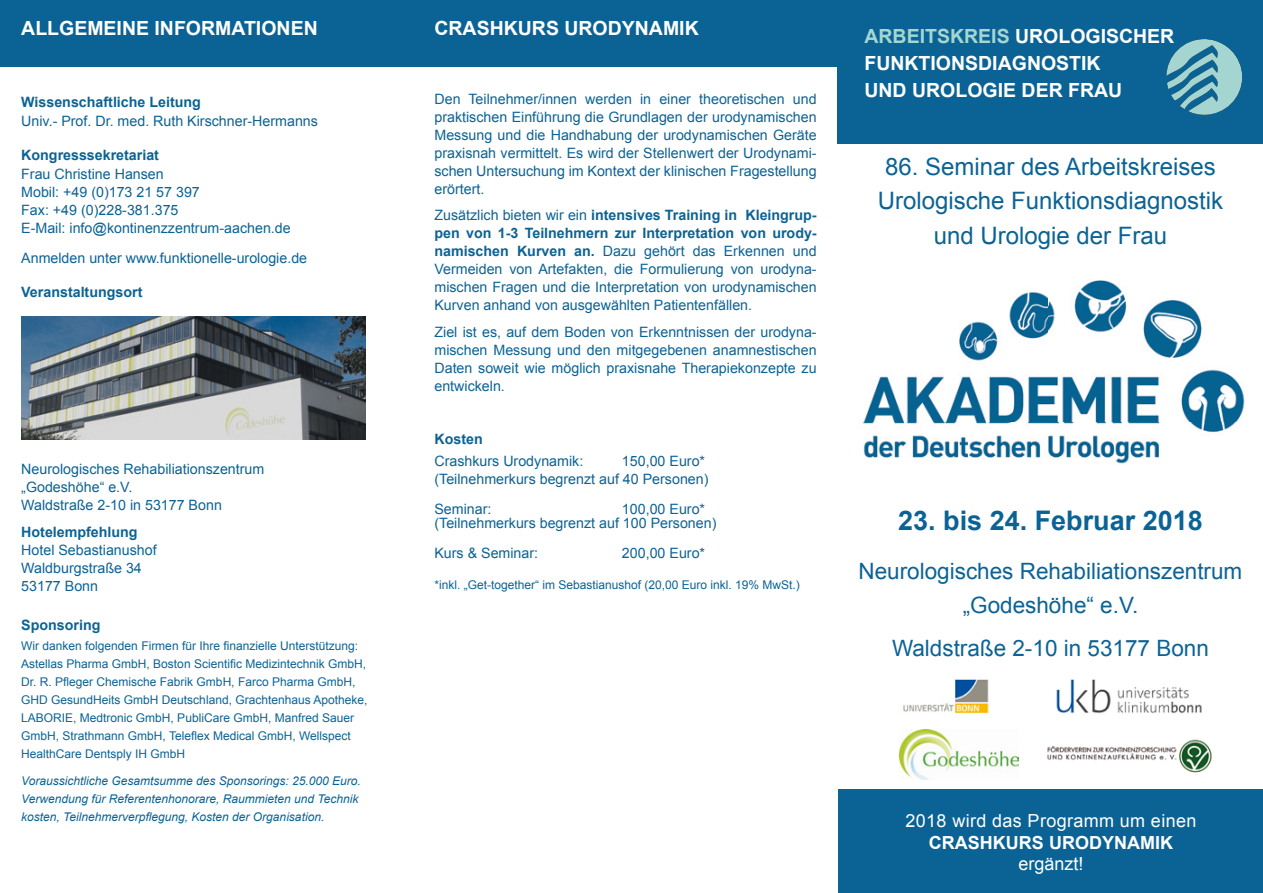
<style>
.page{position:relative;width:1263px;height:893px;background:#fff}
.page>*{position:absolute;margin:0;border:0;box-sizing:border-box;transform-origin:0 0}
.t1{font:700 27px "Arial";color:#0b6395}
.t2{font:24px/34.5px "Arial";color:#0b6395;text-align:center}
.t3{font:22.5px/34.5px "Arial";color:#0b6395;text-align:center}
.t4{font:700 19.5px/27px "Arial";color:#fff}
.t5{font:18px "Arial";letter-spacing:.02em;color:#fff}
.t6{font:700 18px "Arial";color:#fff}
.t7{font:18px "Arial";color:#fff}
.t8{font:14.25px/18px "Arial";color:#0b6395}
.t9{font:700 14.25px "Arial";color:#0b6395}
.t10{font:12px/18px "Arial";color:#0b6395}
.t11{font:italic 12px/18px "Arial";color:#0b6395}
.s1{font-weight:700}
.s2{color:#a5d6d1}
</style>
<div class="page">
<div style="left:838px;top:0;width:425px;height:143px;background:#0b6395"></div>
<div style="left:0;top:0;width:843px;height:67px;background:#0b6395"></div>
<svg style="left:1166px;top:39px;width:76px;height:76px"></svg>
<img style="left:862px;top:279px;width:383px;height:185px">
<img style="left:21px;top:317px;width:345px;height:123px">
<img style="left:900px;top:729px;width:119px;height:50px">
<img style="left:903px;top:678px;width:86px;height:36px">
<img style="left:1056px;top:679px;width:146px;height:35px">
<img style="left:1047px;top:739px;width:165px;height:34px">
<div style="left:838px;top:789px;width:425px;height:104px;background:#0b6395"></div>
<h3 class="t4" style="left:21px;top:16px;width:298px">ALLGEMEINE INFORMATIONEN</h3>
<p class="t9" style="left:21px;top:93px;width:181px">Wissenschaftliche Leitung</p>
<p class="t8" style="left:21px;top:112px;width:298px">Univ.- Prof. Dr. med. Ruth Kirschner-Hermanns</p>
<p class="t9" style="left:21px;top:146px;width:139px">Kongresssekretariat</p>
<p class="t8" style="left:21px;top:165px;width:271px">Frau Christine Hansen<br>Mobil: +49 (0)173 21 57 397<br>Fax: +49 (0)228-381.375<br>E-Mail: info@kontinenzzentrum-aachen.de</p>
<p class="t8" style="left:21px;top:249px;width:287px">Anmelden unter www.funktionelle-urologie.de</p>
<p class="t9" style="left:21px;top:283px;width:123px">Veranstaltungsort</p>
<p class="t8" style="left:21px;top:460px;width:245px">Neurologisches Rehabiliationszentrum „Godeshöhe“ e.V.<br>Waldstraße 2-10 in 53177 Bonn</p>
<p class="t9" style="left:21px;top:523px;width:118px">Hotelempfehlung</p>
<p class="t8" style="left:21px;top:541px;width:137px">Hotel Sebastianushof<br>Waldburgstraße 34<br>53177 Bonn</p>
<p class="t9" style="left:21px;top:615px;width:81px">Sponsoring</p>
<p class="t10" style="left:21px;top:637px;width:348px">Wir danken folgenden Firmen für Ihre finanzielle Unterstützung:<br>Astellas Pharma GmbH, Boston Scientific Medizintechnik GmbH, Dr. R. Pfleger Chemische Fabrik GmbH, Farco Pharma GmbH, GHD GesundHeits GmbH Deutschland, Grachtenhaus Apotheke, LABORIE, Medtronic GmbH, PubliCare GmbH, Manfred Sauer GmbH, Strathmann GmbH, Teleflex Medical GmbH, Wellspect HealthCare Dentsply IH GmbH</p>
<p class="t11" style="left:21px;top:772px;width:341px">Voraussichtliche Gesamtsumme des Sponsorings: 25.000 Euro.<br>Verwendung für Referentenhonorare, Raummieten und Technik kosten, Teilnehmerverpflegung, Kosten der Organisation.</p>
<h3 class="t4" style="left:434px;top:16px;width:266px">CRASHKURS URODYNAMIK</h3>
<p class="t8" style="left:434px;top:90px;width:384px;text-align:justify">Den Teilnehmer/innen werden in einer theoretischen und praktischen Einführung die Grundlagen der urodynamischen Messung und die Handhabung der urodynamischen Geräte praxisnah vermittelt. Es wird der Stellenwert der Urodynami&shy;schen Untersuchung im Kontext der klinischen Fragestellung erörtert.</p>
<p class="t8" style="left:434px;top:207px;width:384px;text-align:justify">Zusätzlich bieten wir ein <span class="s1">intensives Training in Kleingrup&shy;pen von 1-3 Teilnehmern zur Interpretation von urody&shy;namischen Kurven an.</span> Dazu gehört das Erkennen und Vermeiden von Artefakten, die Formulierung von urodyna&shy;mischen Fragen und die Interpretation von urodynamischen Kurven anhand von ausgewählten Patientenfällen.</p>
<p class="t8" style="left:434px;top:323px;width:384px;text-align:justify">Ziel ist es, auf dem Boden von Erkenntnissen der urodyna&shy;mischen Messung und den mitgegebenen anamnestischen Daten soweit wie möglich praxisnahe Therapiekonzepte zu entwickeln.</p>
<p class="t9" style="left:434px;top:429px;width:50px">Kosten</p>
<p class="t8" style="left:434px;top:452px;width:150px">Crashkurs Urodynamik:</p>
<p class="t8" style="left:434px;top:452px;width:276px;text-align:right">150,00 Euro*<br>(Teilnehmerkurs begrenzt auf 40 Personen)</p>
<p class="t8" style="left:434px;top:501px;width:59px">Seminar:</p>
<p class="t8" style="left:434px;top:503px;width:283px;line-height:13.5px;text-indent:188px">100,00 Euro* (Teilnehmerkurs begrenzt auf 100 Personen)</p>
<p class="t8" style="left:434px;top:545px;width:105px">Kurs &amp; Seminar:</p>
<p class="t8" style="left:622px;top:545px;width:85px">200,00 Euro*</p>
<p class="t10" style="left:434px;top:576px;width:367px">*inkl. „Get-together“ im Sebastianushof (20,00 Euro inkl. 19% MwSt.)</p>
<h3 class="t4" style="left:864px;top:23px;width:311px"><span class="s2">ARBEITSKREIS</span> UROLOGISCHER<br>FUNKTIONSDIAGNOSTIK<br>UND UROLOGIE DER FRAU</h3>
<h2 class="t2" style="left:878px;top:149px;width:347px">86. Seminar des Arbeitskreises<br>Urologische Funktionsdiagnostik und Urologie der Frau</h2>
<h1 class="t1" style="left:898px;top:502px;width:306px">23. bis 24. Februar 2018</h1>
<h3 class="t3" style="left:858px;top:554px;width:385px">Neurologisches Rehabiliationszentrum „Godeshöhe“ e.V.</h3>
<h3 class="t3" style="left:892px;top:631px;width:318px">Waldstraße 2-10 in 53177 Bonn</h3>
<p class="t5" style="left:905px;top:809px;width:292px">2018 wird das Programm um einen</p>
<p class="t6" style="left:929px;top:830px;width:245px">CRASHKURS URODYNAMIK</p>
<p class="t7" style="left:1018px;top:852px;width:67px">ergänzt!</p>
</div>
